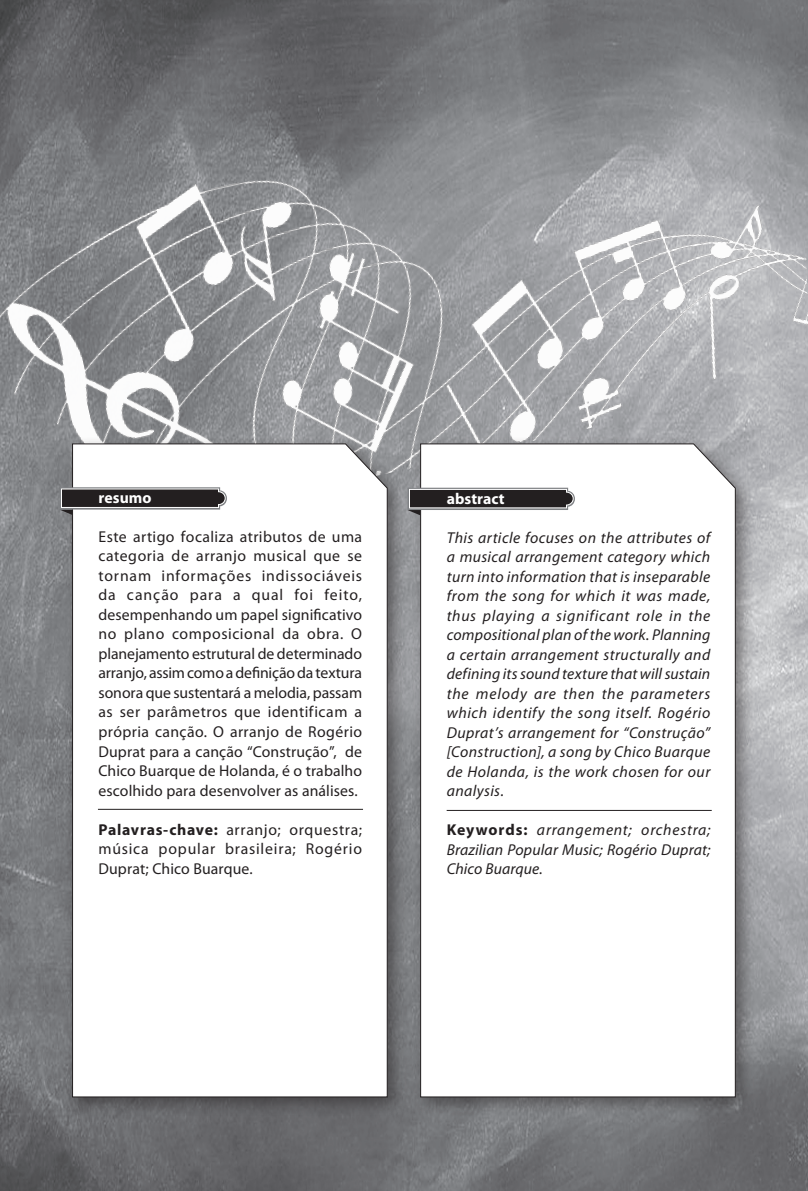
<style>
.page{position:relative;width:808px;height:1191px;background:#fff}
.page>*{position:absolute;margin:0;border:0;box-sizing:border-box;transform-origin:0 0}
.t1{font:15.75px/19.5px "Myriad Pro";letter-spacing:.01em;color:#231f20;text-align:justify}
.t2{font:italic 15.75px/19.5px "Myriad Pro";letter-spacing:.015em;color:#231f20;text-align:justify}
.t3{font:700 15.75px "Myriad Pro";letter-spacing:.005em;color:#fff}
.s1{font-weight:700}
.s2{font-weight:700;font-style:normal}
</style>
<div class="page">
<img style="left:0;top:0;width:808px;height:1191px">
<img style="left:0;top:19px;width:808px;height:537px">
<div style="left:64px;top:435px;width:343px;height:682px;background:#231f20;opacity:.5"></div>
<svg style="left:72px;top:443px;width:316px;height:654px"></svg>
<div style="left:412px;top:435px;width:343px;height:682px;background:#231f20;opacity:.5"></div>
<svg style="left:420px;top:443px;width:316px;height:654px"></svg>
<svg style="left:60px;top:487px;width:167px;height:28px"></svg>
<svg style="left:408px;top:488px;width:167px;height:27px"></svg>
<hr style="left:98px;top:809px;width:265px;height:1px;background:#231f20">
<hr style="left:447px;top:810px;width:265px;height:1px;background:#231f20">
<p class="t3" style="left:98px;top:487px;width:55px">resumo</p>
<p class="t1" style="left:98px;top:526px;width:265px">Este artigo focaliza atributos de uma categoria de arranjo musical que se tornam informações indissociáveis da canção para a qual foi feito, desempenhando um papel significativo no plano composicional da obra. O planejamento estrutural de determinado arranjo, assim como a definição da textura sonora que sustentará a melodia, passam as ser parâmetros que identificam a própria canção. O arranjo de Rogério Duprat para a canção “Construção”, de Chico Buarque de Holanda, é o trabalho escolhido para desenvolver as análises.</p>
<p class="t1" style="left:98px;top:819px;width:265px"><span class="s1">Palavras-chave:</span> arranjo; orquestra; música popular brasileira; Rogério Duprat; Chico Buarque.</p>
<p class="t3" style="left:447px;top:488px;width:59px">abstract</p>
<p class="t2" style="left:447px;top:527px;width:265px">This article focuses on the attributes of a musical arrangement category which turn into information that is inseparable from the song for which it was made, thus playing a significant role in the compositional plan of the work. Planning a certain arrangement structurally and defining its sound texture that will sustain the melody are then the parameters which identify the song itself. Rogério Duprat’s arrangement for “Construção” [Construction], a song by Chico Buarque de Holanda, is the work chosen for our analysis.</p>
<p class="t2" style="left:447px;top:820px;width:265px"><span class="s2">Keywords:</span> arrangement; orchestra; Brazilian Popular Music; Rogério Duprat; Chico Buarque.</p>
</div>
